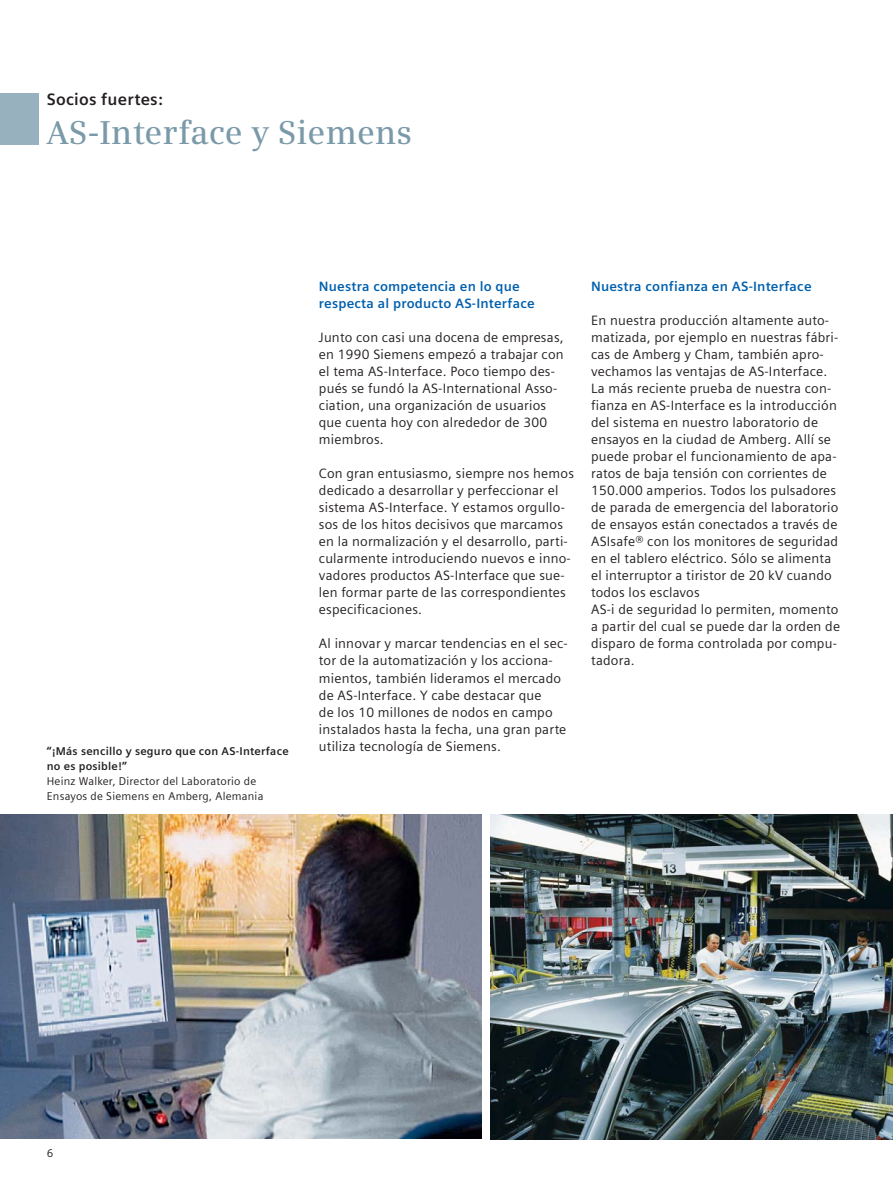
<style>
.page{position:relative;width:893px;height:1191px;background:#fff}
.page>*{position:absolute;margin:0;border:0;box-sizing:border-box;transform-origin:0 0}
.t1{font:600 33px "Siemens Serif OT";letter-spacing:.005em;color:#7b9aa9}
.t2{font:700 16.5px "Siemens Sans OT";letter-spacing:.015em;color:#231f20}
.t3{font:13.5px/17px "Siemens Sans OT";letter-spacing:.015em;color:#231f20}
.t4{font:700 13.5px/17px "Siemens Sans OT";letter-spacing:.015em;color:#0060ae}
.t5{font:11.25px/14.9px "Siemens Sans OT";letter-spacing:.02em;color:#231f20}
.t6{font:700 11.25px/14.9px "Siemens Sans OT";letter-spacing:.02em;color:#231f20}
</style>
<div class="page">
<img style="left:0;top:815px;width:482px;height:323px">
<div style="left:0;top:94px;width:39px;height:51px;background:#97b1be"></div>
<img style="left:490px;top:814px;width:403px;height:326px">
<p class="t2" style="left:47px;top:92px;width:117px">Socios fuertes:</p>
<h1 class="t1" style="left:47px;top:116px;width:367px">AS-Interface y Siemens</h1>
<p class="t6" style="left:47px;top:744px;width:243px">“¡Más sencillo y seguro que con AS-Interface no es posible!”</p>
<p class="t5" style="left:47px;top:774px;width:218px">Heinz Walker, Director del Laboratorio de<br>Ensayos de Siemens en Amberg, Alemania</p>
<p class="t4" style="left:319px;top:279px;width:217px">Nuestra competencia en lo que respecta al producto AS-Interface</p>
<p class="t3" style="left:319px;top:330px;width:246px">Junto con casi una docena de empresas, en 1990 Siemens empezó a trabajar con el tema AS-Interface. Poco tiempo des&shy;pués se fundó la AS-International Asso&shy;ciation, una organización de usuarios que cuenta hoy con alrededor de 300 miembros.</p>
<p class="t3" style="left:319px;top:466px;width:257px">Con gran entusiasmo, siempre nos hemos dedicado a desarrollar y perfeccionar el sistema AS-Interface. Y estamos orgullo&shy;sos de los hitos decisivos que marcamos en la normalización y el desarrollo, parti&shy;cularmente introduciendo nuevos e inno&shy;vadores productos AS-Interface que sue&shy;len formar parte de las correspondientes especificaciones.</p>
<p class="t3" style="left:319px;top:636px;width:250px">Al innovar y marcar tendencias en el sec&shy;tor de la automatización y los acciona&shy;mientos, también lideramos el mercado de AS-Interface. Y cabe destacar que<br>de los 10 millones de nodos en campo instalados hasta la fecha, una gran parte utiliza tecnología de Siemens.</p>
<p class="t4" style="left:591px;top:279px;width:222px">Nuestra confianza en AS-Interface</p>
<p class="t3" style="left:591px;top:313px;width:251px">En nuestra producción altamente auto&shy;matizada, por ejemplo en nuestras fábri&shy;cas de Amberg y Cham, también apro&shy;vechamos las ventajas de AS-Interface.<br>La más reciente prueba de nuestra con&shy;fianza en AS-Interface es la introducción del sistema en nuestro laboratorio de ensayos en la ciudad de Amberg. Allí se puede probar el funcionamiento de apa&shy;ratos de baja tensión con corrientes de 150.000 amperios. Todos los pulsadores de parada de emergencia del laboratorio de ensayos están conectados a través de ASIsafe® con los monitores de seguridad en el tablero eléctrico. Sólo se alimenta el interruptor a tiristor de 20 kV cuando todos los esclavos<br>AS-i de seguridad lo permiten, momento a partir del cual se puede dar la orden de disparo de forma controlada por compu&shy;tadora.</p>
<p class="t5" style="left:47px;top:1146px;width:8px">6</p>
</div>
